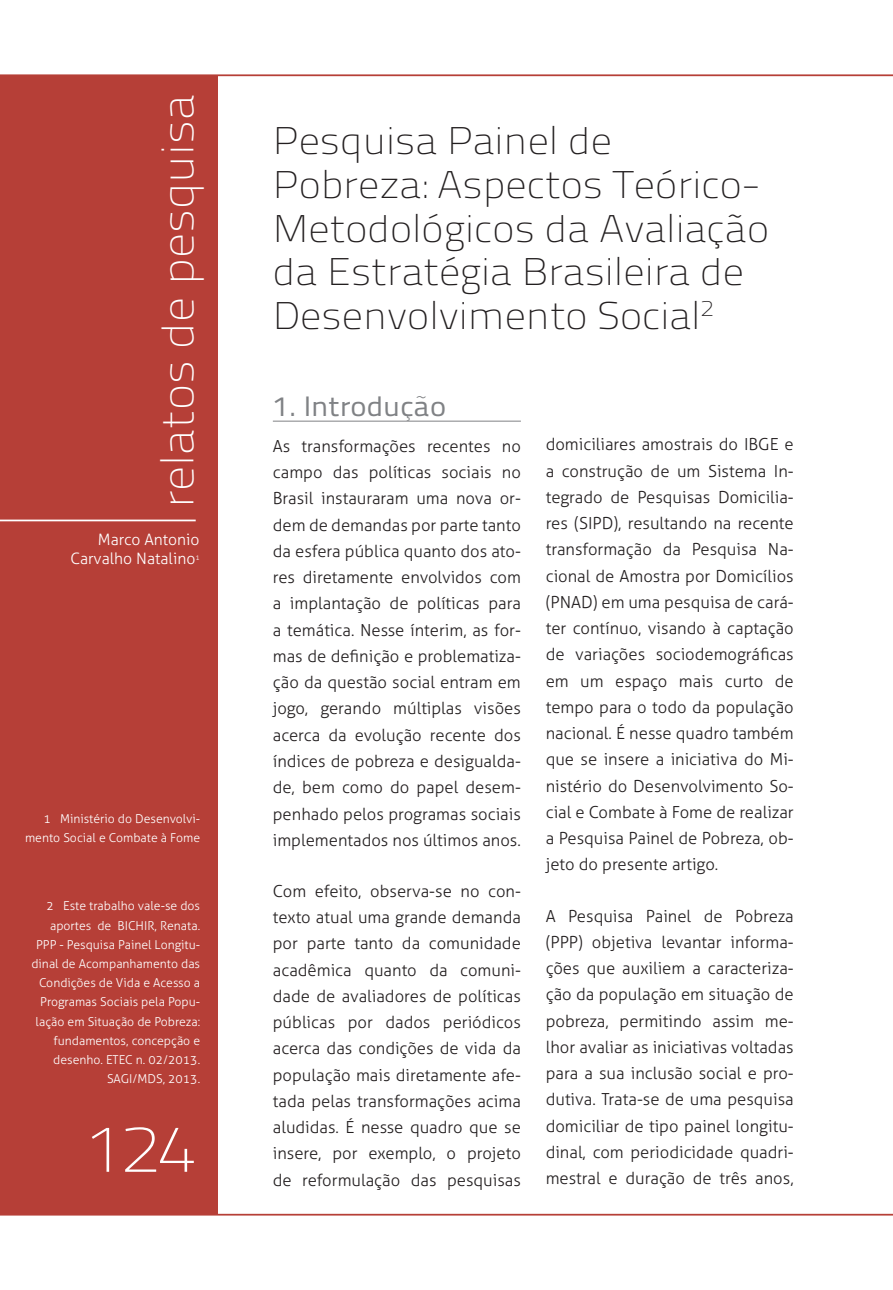
<style>
.page{position:relative;width:893px;height:1290px;background:#fff}
.page>*{position:absolute;margin:0;border:0;box-sizing:border-box;transform-origin:0 0}
.t1{font:66.5px "Titillium Text 15 L 1 wt";color:#fff;scale:1.09 1}
.t2{font:45.5px "Titillium Text 15 L 1 wt";color:#fff;scale:1.09 1}
.t3{font:38.5px/43.8px "Titillium Text 15 L 1 wt";color:#231f20;scale:1.09 1}
.t4{font:28px "Titillium Text 15 L 400 wt";color:#808285;scale:1.09 1}
.t5{font:300 16.62px/26.2px "Aller";color:#231f20;text-align:justify}
.t6{font:300 15.75px/19.2px "Aller";color:#fff;text-align:right}
.t7{font:300 12.25px/19.2px "Aller";color:#fff;text-align:right}
</style>
<div class="page">
<div style="left:0;top:75px;width:218px;height:1139px;background:#b63f37"></div>
<hr style="left:0;top:519px;width:196px;height:2px;background:#fff">
<hr style="left:273px;top:421px;width:248px;height:1px;background:#808285">
<h2 class="t2" style="left:151px;top:508px;width:381px;rotate:-90deg">relatos de pesquisa</h2>
<p class="t6" style="left:70px;top:530px;width:131px">Marco Antonio<br>Carvalho Natalino<sup>1</sup></p>
<p class="t7" style="left:25px;top:809px;width:177px">1 Ministério do Desenvolvi&shy;mento Social e Combate à Fome</p>
<p class="t7" style="left:31px;top:896px;width:170px">2 Este trabalho vale-se dos aportes de BI CHI R, Renata.<br>PPP - Pesquisa Painel Longitu&shy;dinal de Acompanhamento das<br>Condições de Vida e Acesso a<br>Programas Sociais pela Popu&shy;lação em Situação de Pobreza: fundamentos, concepção e desenho. ETEC n. 02/2013.<br>SAGI/MDS, 2013.</p>
<h1 class="t1" style="left:85px;top:1109px;width:103px">124</h1>
<h3 class="t3" style="left:273px;top:119px;width:457px">Pesquisa Painel de<br>Pobreza: Aspectos Teórico-<br>Metodológicos da Avaliação da Estratégia Brasileira de<br>Desenvolvimento Social<sup>2</sup></h3>
<h3 class="t4" style="left:273px;top:389px;width:160px">1. Introdução</h3>
<p class="t5" style="left:273px;top:433px;width:250px">As transformações recentes no campo das políticas sociais no Brasil instauraram uma nova or&shy;dem de demandas por parte tanto da esfera pública quanto dos ato&shy;res diretamente envolvidos com a implantação de políticas para a temática. N esse ínterim, as for&shy;mas de definição e problematiza&shy;ção da questão social entram em jogo, gerando múltiplas visões acerca da evolução recente dos índices de pobreza e desigualda&shy;de, bem como do papel desem&shy;penhado pelos programas sociais implementados nos últimos anos.</p>
<p class="t5" style="left:273px;top:878px;width:250px">Com efeito, observa-se no con&shy;texto atual uma grande demanda por parte tanto da comunidade acadêmica quanto da comuni&shy;dade de avaliadores de políticas públicas por dados periódicos acerca das condições de vida da população mais diretamente afe&shy;tada pelas transformações acima aludidas. É nesse quadro que se insere, por exemplo, o projeto de reformulação das pesquisas</p>
<p class="t5" style="left:546px;top:431px;width:250px">domiciliares amostrais do I BGE e a construção de um Sistema I n&shy;tegrado de Pesquisas Domicilia&shy;res (SI PD), resultando na recente transformação da Pesquisa Na&shy;cional de Amostra por Domicílios (PNAD) em uma pesquisa de cará&shy;ter contínuo, visando à captação de variações sociodemográficas em um espaço mais curto de tempo para o todo da população nacional. É nesse quadro também que se insere a iniciativa do Mi&shy;nistério do Desenvolvimento So&shy;cial e Combate à Fome de realizar a Pesquisa Painel de Pobreza, ob&shy;jeto do presente artigo.</p>
<p class="t5" style="left:546px;top:902px;width:250px">A Pesquisa Painel de Pobreza (PPP) objetiva levantar informa&shy;ções que auxiliem a caracteriza&shy;ção da população em situação de pobreza, permitindo assim me&shy;lhor avaliar as iniciativas voltadas para a sua inclusão social e pro&shy;dutiva. Trata-se de uma pesquisa domiciliar de tipo painel longitu&shy;dinal, com periodicidade quadri&shy;mestral e duração de três anos,</p>
</div>
